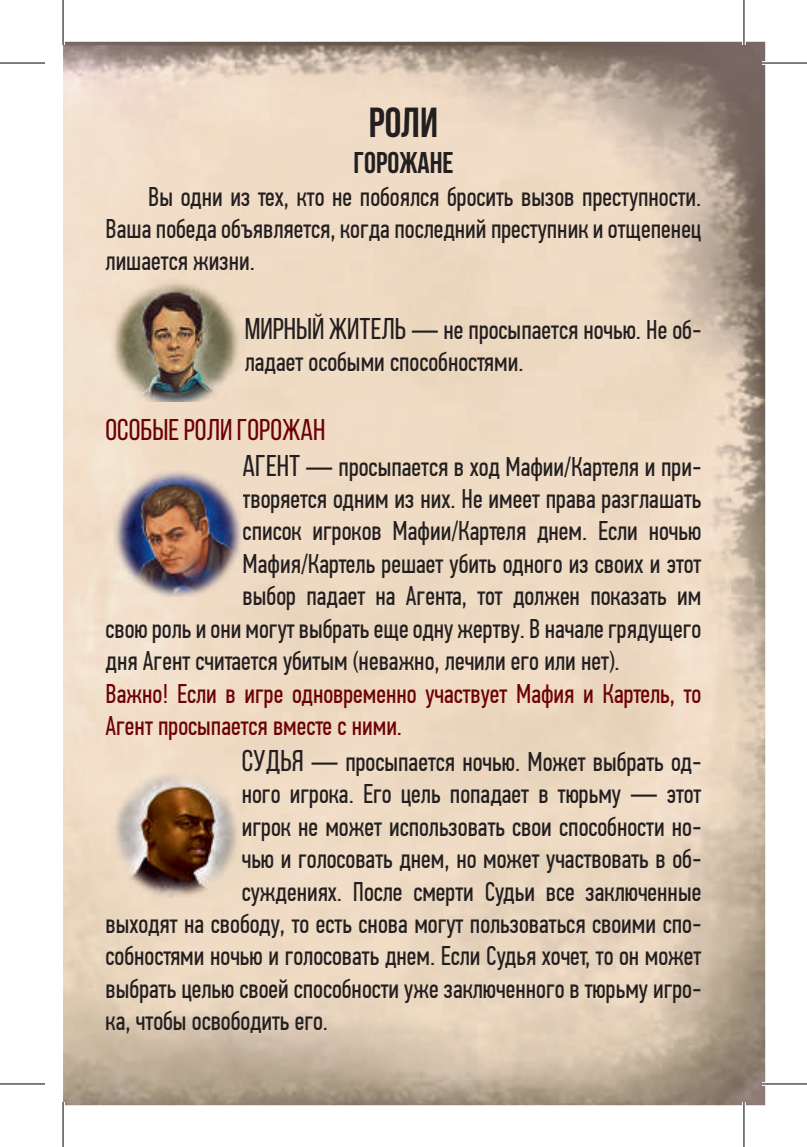
<style>
.page{position:relative;width:807px;height:1147px;background:#fff}
.page>*{position:absolute;margin:0;border:0;box-sizing:border-box;transform-origin:0 0}
.t1{font:700 42px "Bebas Neue";color:#231f20}
.t2{font:30px "Bebas Neue";color:#6c0106}
.t3{font:700 30px "Bebas Neue";color:#231f20}
.t4{font:27px/32.4px "PF Din Text Comp Pro";color:#231f20;text-align:justify}
.t5{font:27px/32.4px "PF Din Text Comp Pro";color:#6c0106}
.s1{font-family:"Bebas Neue";font-size:30px}
</style>
<div class="page">
<img style="left:63px;top:42px;width:702px;height:1063px">
<img style="left:106px;top:761px;width:136px;height:136px">
<img style="left:108px;top:277px;width:137px;height:124px">
<img style="left:115px;top:467px;width:127px;height:130px">
<hr style="left:761px;top:61px;width:45px;height:4px;background:#fff">
<hr style="left:761px;top:1082px;width:45px;height:3px;background:#fff">
<hr style="left:61px;top:0;width:4px;height:45px;background:#fff">
<hr style="left:61px;top:1101px;width:4px;height:45px;background:#fff">
<svg style="left:741px;top:0;width:4px;height:45px"></svg>
<svg style="left:741px;top:1101px;width:4px;height:45px"></svg>
<hr style="left:0;top:62px;width:45px;height:2px;background:#000">
<hr style="left:761px;top:62px;width:45px;height:2px;background:#000">
<hr style="left:0;top:1083px;width:45px;height:1px;background:#000">
<hr style="left:761px;top:1083px;width:45px;height:1px;background:#000">
<hr style="left:62px;top:0;width:2px;height:45px;background:#000">
<hr style="left:62px;top:1101px;width:2px;height:45px;background:#000">
<hr style="left:743px;top:0;width:1px;height:45px;background:#000">
<hr style="left:743px;top:1101px;width:1px;height:45px;background:#000">
<h1 class="t1" style="left:369px;top:99px;width:71px">Роли</h1>
<p class="t3" style="left:353px;top:146px;width:102px">Горожане</p>
<p class="t4" style="left:106px;top:180px;width:597px;text-indent:43px">Вы одни из тех, кто не побоялся бросить вызов преступности.<br>Ваша победа объявляется, когда последний преступник и отщепенец лишается жизни.</p>
<p class="t4" style="left:245px;top:313px;width:458px"><span class="s1">Мирный житель</span> — не просыпается ночью. Не об&shy;ладает особыми способностями.</p>
<p class="t2" style="left:106px;top:413px;width:221px">Особые роли горожан</p>
<p class="t4" style="left:242px;top:450px;width:460px"><span class="s1">Агент</span> — просыпается в ход Мафии/Картеля и при-</p>
<p class="t4" style="left:242px;top:483px;width:460px">творяется одним из них. Не имеет права разглашать</p>
<p class="t4" style="left:242px;top:515px;width:460px">список игроков Мафии/Картеля днем. Если ночью</p>
<p class="t4" style="left:242px;top:547px;width:460px">Мафия/Картель решает убить одного из своих и этот</p>
<p class="t4" style="left:242px;top:580px;width:460px">выбор падает на Агента, тот должен показать им</p>
<p class="t4" style="left:106px;top:612px;width:597px">свою роль и они могут выбрать еще одну жертву. В начале грядущего</p>
<p class="t4" style="left:106px;top:645px;width:515px">дня Агент считается убитым (неважно, лечили его или нет).</p>
<p class="t5" style="left:106px;top:677px;width:597px">Важно! Если в игре одновременно участвует Мафия и Картель, то<br>Агент просыпается вместе с ними.</p>
<p class="t4" style="left:242px;top:745px;width:461px"><span class="s1">Судья</span> — просыпается ночью. Может выбрать од-</p>
<p class="t4" style="left:242px;top:778px;width:461px">ного игрока. Его цель попадает в тюрьму — этот</p>
<p class="t4" style="left:242px;top:810px;width:461px">игрок не может использовать свои способности но-</p>
<p class="t4" style="left:242px;top:843px;width:461px">чью и голосовать днем, но может участвовать в об-</p>
<p class="t4" style="left:242px;top:875px;width:461px">суждениях. После смерти Судьи все заключенные</p>
<p class="t4" style="left:106px;top:907px;width:597px">выходят на свободу, то есть снова могут пользоваться своими спо-</p>
<p class="t4" style="left:106px;top:940px;width:597px">собностями ночью и голосовать днем. Если Судья хочет, то он может</p>
<p class="t4" style="left:106px;top:972px;width:597px">выбрать целью своей способности уже заключенного в тюрьму игро-</p>
<p class="t4" style="left:106px;top:1005px;width:224px">ка, чтобы освободить его.</p>
</div>
